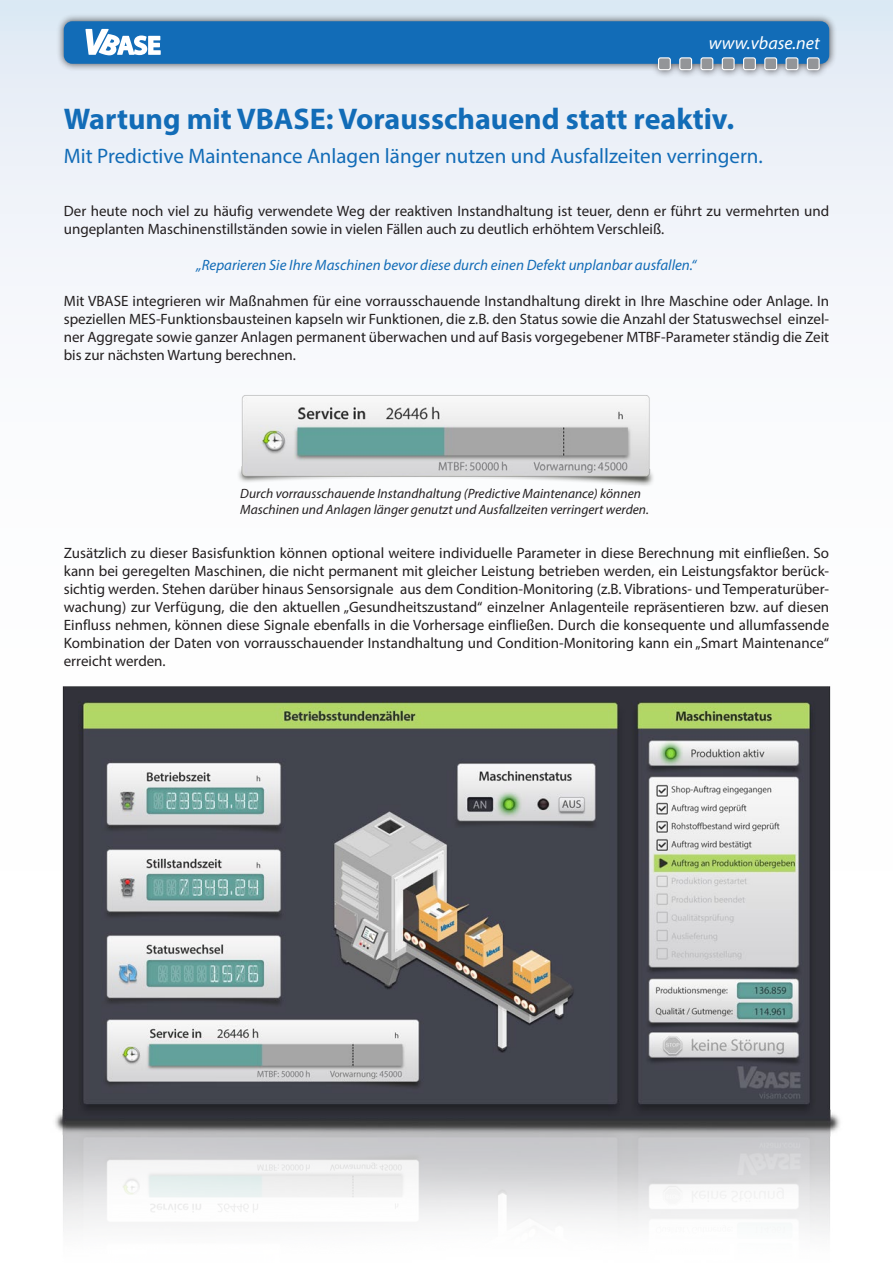
<style>
.page{position:relative;width:893px;height:1263px;background:#fff}
.page>*{position:absolute;margin:0;border:0;box-sizing:border-box;transform-origin:0 0}
.t1{font:700 30px "Myriad Pro";color:#126cb7}
.t2{font:21px "Myriad Pro";color:#126cb7}
.t3{font:italic 18px "Myriad Pro";color:#fff}
.Absatzformat_2{font:15px/18px "Myriad Pro";color:#231f20;text-align:justify}
.Absatzformat_2-2{font:italic 15px "Myriad Pro";color:#126cb7}
.t4{font:italic 13.5px/16.2px "Myriad Pro";color:#231f20}
</style>
<div class="page">
<svg style="left:0;top:0;width:893px;height:286px"></svg>
<div style="left:56px;top:14px;width:781px;height:64px;background:#231f20;opacity:.75"></div>
<div style="left:64px;top:21px;width:765px;height:43px;background:#126cb7;border-radius:9px"></div>
<div style="left:807px;top:58px;width:12px;height:12px;background:#939598;border-radius:2px"></div>
<div style="left:807px;top:57px;width:13px;height:13px;border:1px solid #fff;border-radius:2px"></div>
<div style="left:786px;top:58px;width:12px;height:12px;background:#939598;border-radius:2px"></div>
<div style="left:785px;top:57px;width:13px;height:13px;border:1px solid #fff;border-radius:2px"></div>
<div style="left:765px;top:58px;width:12px;height:12px;background:#939598;border-radius:2px"></div>
<div style="left:764px;top:57px;width:13px;height:13px;border:1px solid #fff;border-radius:2px"></div>
<div style="left:744px;top:58px;width:11px;height:12px;background:#939598;border-radius:2px"></div>
<div style="left:743px;top:57px;width:13px;height:13px;border:1px solid #fff;border-radius:2px"></div>
<div style="left:722px;top:58px;width:12px;height:12px;background:#939598;border-radius:2px"></div>
<div style="left:722px;top:57px;width:13px;height:13px;border:1px solid #fff;border-radius:2px"></div>
<div style="left:680px;top:58px;width:12px;height:12px;background:#939598;border-radius:2px"></div>
<div style="left:679px;top:57px;width:13px;height:13px;border:1px solid #fff;border-radius:2px"></div>
<div style="left:658px;top:58px;width:12px;height:12px;background:#939598;border-radius:2px"></div>
<div style="left:658px;top:57px;width:13px;height:13px;border:1px solid #fff;border-radius:2px"></div>
<div style="left:701px;top:58px;width:12px;height:12px;background:#939598;border-radius:2px"></div>
<div style="left:700px;top:57px;width:13px;height:13px;border:1px solid #fff;border-radius:2px"></div>
<svg style="left:85px;top:29px;width:76px;height:26px"></svg>
<img style="left:55px;top:686px;width:785px;height:547px">
<img style="left:238px;top:395px;width:416px;height:91px">
<p class="t3" style="left:709px;top:32px;width:112px">www.vbase.net</p>
<p class="t1" style="left:64px;top:99px;width:672px">Wartung mit VBASE: Vorausschauend statt reaktiv.</p>
<p class="t2" style="left:64px;top:143px;width:701px">Mit Predictive Maintenance Anlagen länger nutzen und Ausfallzeiten verringern.</p>
<p class="Absatzformat_2" style="left:64px;top:202px;width:767px">Der heute noch viel zu häufig verwendete Weg der reaktiven Instandhaltung ist teuer, denn er führt zu vermehrten und ungeplanten Maschinenstillständen sowie in vielen Fällen auch zu deutlich erhöhtem Verschleiß.</p>
<p class="Absatzformat_2-2" style="left:197px;top:256px;width:501px">„Reparieren Sie Ihre Maschinen bevor diese durch einen Defekt unplanbar ausfallen.“</p>
<p class="Absatzformat_2" style="left:64px;top:292px;width:767px">Mit VBASE integrieren wir Maßnahmen für eine vorrausschauende Instandhaltung direkt in Ihre Maschine oder Anlage. In speziellen MES-Funktionsbausteinen kapseln wir Funktionen, die z.B. den Status sowie die Anzahl der Statuswechsel einzel&shy;ner Aggregate sowie ganzer Anlagen permanent überwachen und auf Basis vorgegebener MTBF-Parameter ständig die Zeit bis zur nächsten Wartung berechnen.</p>
<p class="t4" style="left:240px;top:485px;width:410px">Durch vorrausschauende Instandhaltung (Predictive Maintenance) können<br>Maschinen und Anlagen länger genutzt und Ausfallzeiten verringert werden.</p>
<p class="Absatzformat_2" style="left:64px;top:544px;width:767px">Zusätzlich zu dieser Basisfunktion können optional weitere individuelle Parameter in diese Berechnung mit einfließen. So kann bei geregelten Maschinen, die nicht permanent mit gleicher Leistung betrieben werden, ein Leistungsfaktor berück&shy;sichtig werden. Stehen darüber hinaus Sensorsignale aus dem Condition-Monitoring (z.B. Vibrations- und Temperaturüber&shy;wachung) zur Verfügung, die den aktuellen „Gesundheitszustand“ einzelner Anlagenteile repräsentieren bzw. auf diesen Einfluss nehmen, können diese Signale ebenfalls in die Vorhersage einfließen. Durch die konsequente und allumfassende Kombination der Daten von vorrausschauender Instandhaltung und Condition-Monitoring kann ein „Smart Maintenance“ erreicht werden.</p>
</div>
